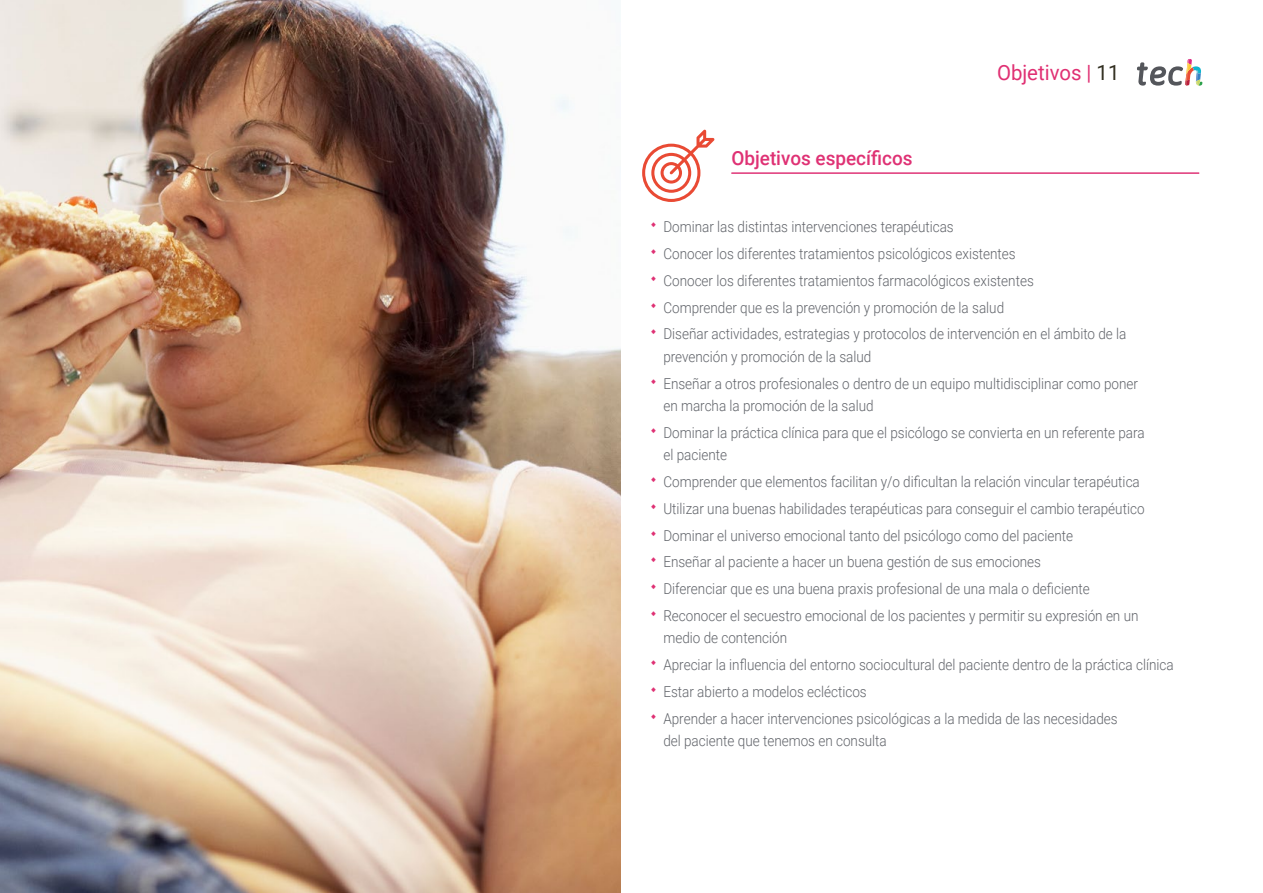
<style>
.page{position:relative;width:1263px;height:893px;background:#fff}
.page>*{position:absolute;margin:0;border:0;box-sizing:border-box;transform-origin:0 0}
.t1{font:21px "Roboto";color:#e03073}
.t2{font:500 19.5px "Roboto";color:#df3174}
.t3{font:300 15px/26.7px "Roboto";color:#61646a;scale:.9 1}
.s1{color:#312e20}
</style>
<div class="page">
<img style="left:0;top:0;width:621px;height:893px">
<svg style="left:1137px;top:59px;width:65px;height:27px"></svg>
<svg style="left:642px;top:130px;width:72px;height:72px"></svg>
<hr style="left:731px;top:173px;width:468px;height:1px;background:#df3174">
<h2 class="t2" style="left:731px;top:144px;width:183px">Objetivos específicos</h2>
<h1 class="t1" style="left:997px;top:57px;width:124px">Objetivos | <span class="s1">11</span></h1>
<p class="t3" style="left:663px;top:213px;width:516px">Dominar las distintas intervenciones terapéuticas<br>Conocer los diferentes tratamientos psicológicos existentes<br>Conocer los diferentes tratamientos farmacológicos existentes<br>Comprender que es la prevención y promoción de la salud<br>Diseñar actividades, estrategias y protocolos de intervención en el ámbito de la</p>
<p class="t3" style="left:663px;top:343px;width:529px">prevención y promoción de la salud<br>Enseñar a otros profesionales o dentro de un equipo multidisciplinar como poner</p>
<p class="t3" style="left:663px;top:392px;width:536px">en marcha la promoción de la salud<br>Dominar la práctica clínica para que el psicólogo se convierta en un referente para</p>
<p class="t3" style="left:663px;top:441px;width:536px">el paciente<br>Comprender que elementos facilitan y/o dificultan la relación vincular terapéutica Utilizar una buenas habilidades terapéuticas para conseguir el cambio terapéutico Dominar el universo emocional tanto del psicólogo como del paciente<br>Enseñar al paciente a hacer un buena gestión de sus emociones<br>Diferenciar que es una buena praxis profesional de una mala o deficiente Reconocer el secuestro emocional de los pacientes y permitir su expresión en un</p>
<p class="t3" style="left:663px;top:624px;width:568px">medio de contención<br>Apreciar la influencia del entorno sociocultural del paciente dentro de la práctica clínica Estar abierto a modelos eclécticos<br>Aprender a hacer intervenciones psicológicas a la medida de las necesidades</p>
<p class="t3" style="left:663px;top:727px;width:250px">del paciente que tenemos en consulta</p>
</div>
